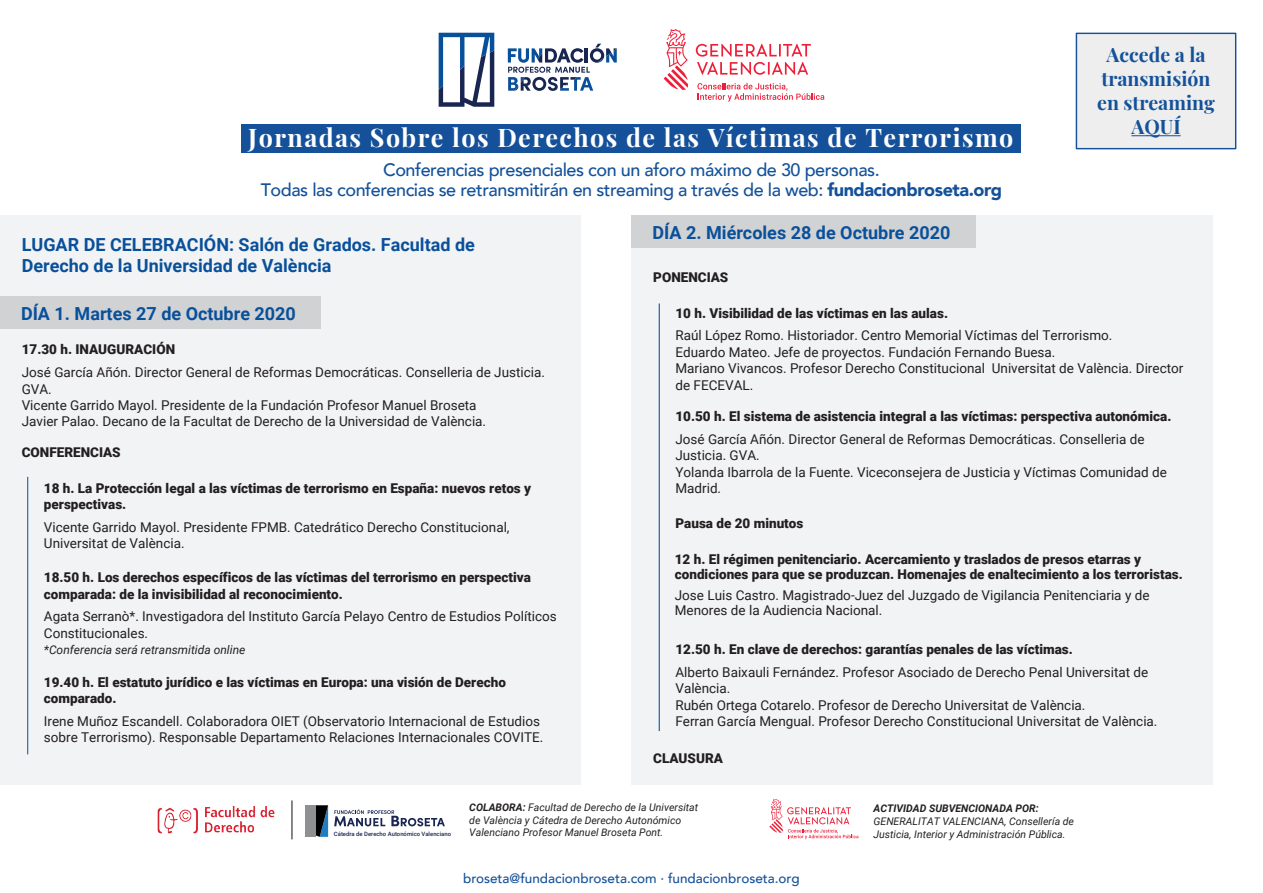
<style>
.page{position:relative;width:1263px;height:893px;background:#fff}
.page>*{position:absolute;margin:0;border:0;box-sizing:border-box;transform-origin:0 0}
.t1{font:700 25.05px "Playfair Display";letter-spacing:.055em;color:#fff}
.t2{font:700 19.5px/24px "Playfair Display";color:#14519a;text-align:center}
.t3{font:500 18px/19.5px "Avenir";letter-spacing:-.025em;color:#14519a;text-align:center}
.t4{font:700 18px/21.6px "Roboto";color:#09509b}
.t5{font:13.5px/16.5px "Roboto";color:#231f20}
.t6{font:900 13.5px/16.5px "Roboto";color:#231f20}
.t7{font:500 13.5px "Avenir";color:#14519a}
.t8{font:italic 12px "Roboto";color:#231f20}
.t9{font:italic 10.5px/12.6px "Roboto";color:#231f20}
.t10{font:italic 700 10.5px "Roboto";color:#231f20}
.t11{font:500 5.85px "Roboto";color:#192652}
.s1{font-weight:900}
.s2{font-weight:700}
</style>
<div class="page">
<svg style="left:664px;top:29px;width:160px;height:73px"></svg>
<svg style="left:439px;top:33px;width:55px;height:74px"></svg>
<svg style="left:508px;top:44px;width:109px;height:47px"></svg>
<div style="left:242px;top:125px;width:779px;height:28px;background:#14519a"></div>
<div style="left:0;top:215px;width:581px;height:569px;background:#f2f3f4"></div>
<div style="left:631px;top:215px;width:582px;height:569px;background:#f2f3f4"></div>
<div style="left:0;top:296px;width:320px;height:32px;background:#d1d2d4"></div>
<div style="left:631px;top:215px;width:344px;height:32px;background:#d1d2d4"></div>
<hr style="left:27px;top:477px;width:1px;height:277px;background:#09509b">
<hr style="left:659px;top:303px;width:1px;height:428px;background:#09509b">
<svg style="left:769px;top:799px;width:89px;height:40px"></svg>
<div style="left:305px;top:805px;width:11px;height:32px;background:#8e9091"></div>
<svg style="left:316px;top:805px;width:12px;height:32px"></svg>
<svg style="left:334px;top:809px;width:111px;height:17px"></svg>
<img style="left:157px;top:806px;width:118px;height:28px">
<hr style="left:292px;top:800px;width:1px;height:39px;background:#0f1313">
<div style="left:1076px;top:33px;width:160px;height:116px;background:#edeeed;border:1px solid #14519a"></div>
<hr style="left:1131px;top:135px;width:50px;height:1px;background:#14519a">
<h1 class="t1" style="left:248px;top:118px;width:767px">Jornadas Sobre los Derechos de las Víctimas de Terrorismo</h1>
<h3 class="t3" style="left:261px;top:159px;width:743px">Conferencias presenciales con un aforo máximo de 30 personas.<br>Todas las conferencias se retransmitirán en streaming a través de la web: <span class="s1">fundacionbroseta.org</span></h3>
<h3 class="t4" style="left:22px;top:233px;width:455px">LUGAR DE CELEBRACIÓN: Salón de Grados. Facultad de<br>Derecho de la Universidad de València</h3>
<h3 class="t4" style="left:652px;top:221px;width:299px">DÍA 2. Miércoles 28 de Octubre 2020</h3>
<p class="t6" style="left:653px;top:269px;width:77px">PONENCIAS</p>
<h2 class="t2" style="left:1097px;top:41px;width:119px">Accede a la transmisión en streaming<br>AQUÍ</h2>
<h3 class="t4" style="left:21px;top:302px;width:276px">DÍA 1. Martes 27 de Octubre 2020</h3>
<p class="t6" style="left:22px;top:341px;width:155px">17.30 h. INAUGURACIÓN</p>
<p class="t5" style="left:22px;top:363px;width:525px">José García Añón. Director General de Reformas Democráticas. Conselleria de Justicia.<br>GVA.<br>Vicente Garrido Mayol. Presidente de la Fundación Profesor Manuel Broseta<br>Javier Palao. Decano de la Facultat de Derecho de la Universidad de València.</p>
<p class="t6" style="left:22px;top:444px;width:101px">CONFERENCIAS</p>
<p class="t6" style="left:44px;top:479px;width:489px">18 h. La Protección legal a las víctimas de terrorismo en España: nuevos retos y perspectivas.</p>
<p class="t5" style="left:44px;top:518px;width:467px">Vicente Garrido Mayol. Presidente FPMB. Catedrático Derecho Constitucional,<br>Universitat de València.</p>
<p class="t6" style="left:44px;top:568px;width:488px">18.50 h. Los derechos específicos de las víctimas del terrorismo en perspectiva comparada: de la invisibilidad al reconocimiento.</p>
<p class="t5" style="left:44px;top:607px;width:514px">Agata Serranò*. Investigadora del Instituto García Pelayo Centro de Estudios Políticos<br>Constitucionales.</p>
<p class="t8" style="left:44px;top:641px;width:203px">*Conferencia será retransmitida online</p>
<p class="t6" style="left:44px;top:673px;width:463px">19.40 h. El estatuto jurídico e las víctimas en Europa: una visión de Derecho comparado.</p>
<p class="t5" style="left:44px;top:712px;width:501px">Irene Muñoz Escandell. Colaboradora OIET (Observatorio Internacional de Estudios sobre Terrorismo). Responsable Departamento Relaciones Internacionales COVITE.</p>
<p class="t6" style="left:675px;top:304px;width:274px">10 h. Visibilidad de las víctimas en las aulas.</p>
<p class="t5" style="left:675px;top:327px;width:509px">Raúl López Romo. Historiador. Centro Memorial Víctimas del Terrorismo.<br>Eduardo Mateo. Jefe de proyectos. Fundación Fernando Buesa.<br>Mariano Vivancos. Profesor Derecho Constitucional Universitat de València. Director de FECEVAL.</p>
<p class="t6" style="left:675px;top:408px;width:497px">10.50 h. El sistema de asistencia integral a las víctimas: perspectiva autonómica.</p>
<p class="t5" style="left:675px;top:430px;width:493px">José García Añón. Director General de Reformas Democráticas. Conselleria de Justicia. GVA.<br>Yolanda Ibarrola de la Fuente. Viceconsejera de Justicia y Víctimas Comunidad de Madrid.</p>
<p class="t6" style="left:675px;top:515px;width:130px">Pausa de 20 minutos</p>
<p class="t6" style="left:675px;top:551px;width:509px;line-height:15px">12 h. El régimen penitenciario. Acercamiento y traslados de presos etarras y condiciones para que se produzcan. Homenajes de enaltecimiento a los terroristas.</p>
<p class="t5" style="left:675px;top:587px;width:476px;line-height:15px">Jose Luis Castro. Magistrado-Juez del Juzgado de Vigilancia Penitenciaria y de<br>Menores de la Audiencia Nacional.</p>
<p class="t6" style="left:675px;top:640px;width:399px">12.50 h. En clave de derechos: garantías penales de las víctimas.</p>
<p class="t5" style="left:675px;top:663px;width:484px">Alberto Baixauli Fernández. Profesor Asociado de Derecho Penal Universitat de València.<br>Rubén Ortega Cotarelo. Profesor de Derecho Universitat de València.<br>Ferran García Mengual. Profesor Derecho Constitucional Universitat de València.</p>
<p class="t6" style="left:653px;top:750px;width:71px">CLAUSURA</p>
<p class="t9" style="left:469px;top:801px;width:230px"><span class="s2">COLABORA:</span> Facultad de Derecho de la Universitat de València y Cátedra de Derecho Autonómico</p>
<p class="t11" style="left:334px;top:830px;width:119px">Cátedra de Derecho Autonómico Valenciano</p>
<p class="t9" style="left:469px;top:826px;width:196px">Valenciano Profesor Manuel Broseta Pont.</p>
<p class="t7" style="left:463px;top:866px;width:338px">broseta@fundacionbroseta.com · fundacionbroseta.org</p>
<p class="t10" style="left:873px;top:801px;width:167px">ACTIVIDAD SUBVENCIONADA POR:</p>
<p class="t9" style="left:873px;top:815px;width:202px">GENERALITAT VALENCIANA, Consellería de<br>Justicia, Interior y Administración Pública.</p>
</div>
